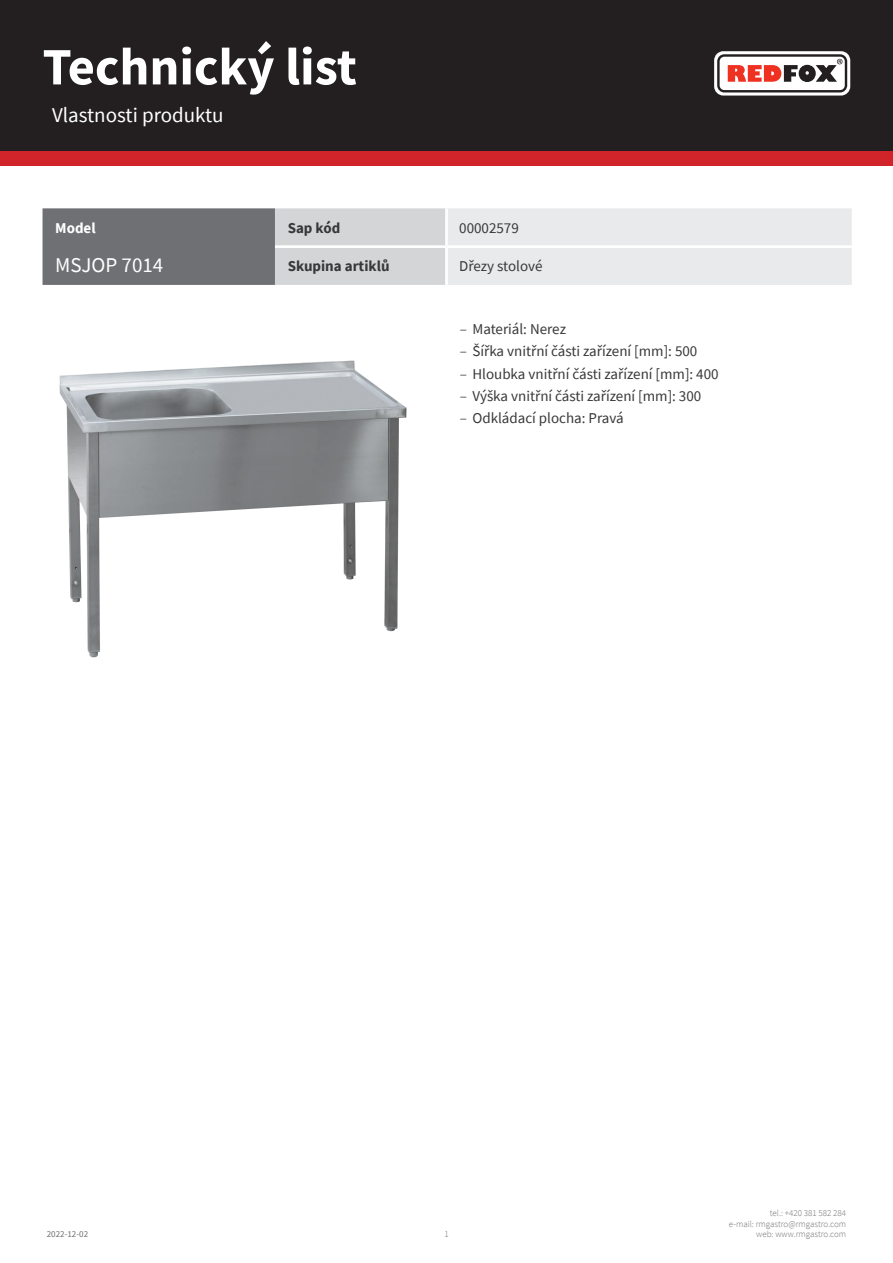
<style>
.page{position:relative;width:893px;height:1263px;background:#fff}
.page>*{position:absolute;margin:0;border:0;box-sizing:border-box;transform-origin:0 0}
.t1{font:700 52.5px "Source Sans Pro";color:#fff}
.kapitola{font:21px "Source Sans Pro";color:#fff}
.tabulka_-_headline{font:21px "Source Sans Pro";color:#fff}
.tabulka_-_text{font:15px "Source Sans Pro";color:#383839}
.tabulka_-_text-2{font:700 15px "Source Sans Pro";color:#383839}
.tabulka_-_text-3{font:700 15px "Source Sans Pro";color:#fff}
.t2{font:300 9px/10.8px "Source Sans Pro";color:#6f7073;text-align:right}
.t3{font:9px "Source Sans Pro";color:#6f7073}
.s1{font-weight:300}
</style>
<div class="page">
<div style="left:0;top:0;width:893px;height:166px;background:#d1232a"></div>
<div style="left:0;top:0;width:893px;height:151px;background:#231f20"></div>
<svg style="left:714px;top:51px;width:136px;height:45px"></svg>
<img style="left:59px;top:360px;width:348px;height:298px">
<svg style="left:43px;top:208px;width:809px;height:77px;background:#c0c1c3"></svg>
<hr style="left:445px;top:208px;width:3px;height:37px;background:#fff">
<hr style="left:275px;top:245px;width:171px;height:3px;background:#fff">
<hr style="left:446px;top:245px;width:406px;height:3px;background:#fff">
<hr style="left:445px;top:248px;width:3px;height:37px;background:#fff">
<h1 class="t1" style="left:43px;top:31px;width:316px">Technický list</h1>
<p class="kapitola" style="left:52px;top:101px;width:173px">Vlastnosti produktu</p>
<p class="tabulka_-_text-3" style="left:55px;top:218px;width:42px">Model</p>
<p class="tabulka_-_text-2" style="left:288px;top:218px;width:54px">Sap kód</p>
<p class="tabulka_-_text" style="left:459px;top:219px;width:61px">00002579</p>
<p class="tabulka_-_headline" style="left:55px;top:251px;width:110px">MSJOP 7014</p>
<p class="tabulka_-_text-2" style="left:288px;top:256px;width:103px">Skupina artiklů</p>
<p class="tabulka_-_text" style="left:459px;top:257px;width:85px">Dřezy stolové</p>
<p class="tabulka_-_text" style="left:460px;top:320px;width:108px"><span class="s1">–</span> Materiál: Nerez</p>
<p class="tabulka_-_text" style="left:460px;top:342px;width:239px"><span class="s1">–</span> Šířka vnitřní části zařízení [mm]: 500</p>
<p class="tabulka_-_text" style="left:460px;top:364px;width:260px"><span class="s1">–</span> Hloubka vnitřní části zařízení [mm]: 400</p>
<p class="tabulka_-_text" style="left:460px;top:386px;width:243px"><span class="s1">–</span> Výška vnitřní části zařízení [mm]: 300</p>
<p class="tabulka_-_text" style="left:460px;top:409px;width:165px"><span class="s1">–</span> Odkládací plocha: Pravá</p>
<p class="t3" style="left:47px;top:1229px;width:43px">2022-12-02</p>
<p class="t2" style="left:444px;top:1229px;width:6px">1</p>
<p class="t2" style="left:729px;top:1207px;width:119px">tel.: +420 381 582 284<br>e-mail: rmgastro@rmgastro.com web: www.rmgastro.com</p>
</div>
